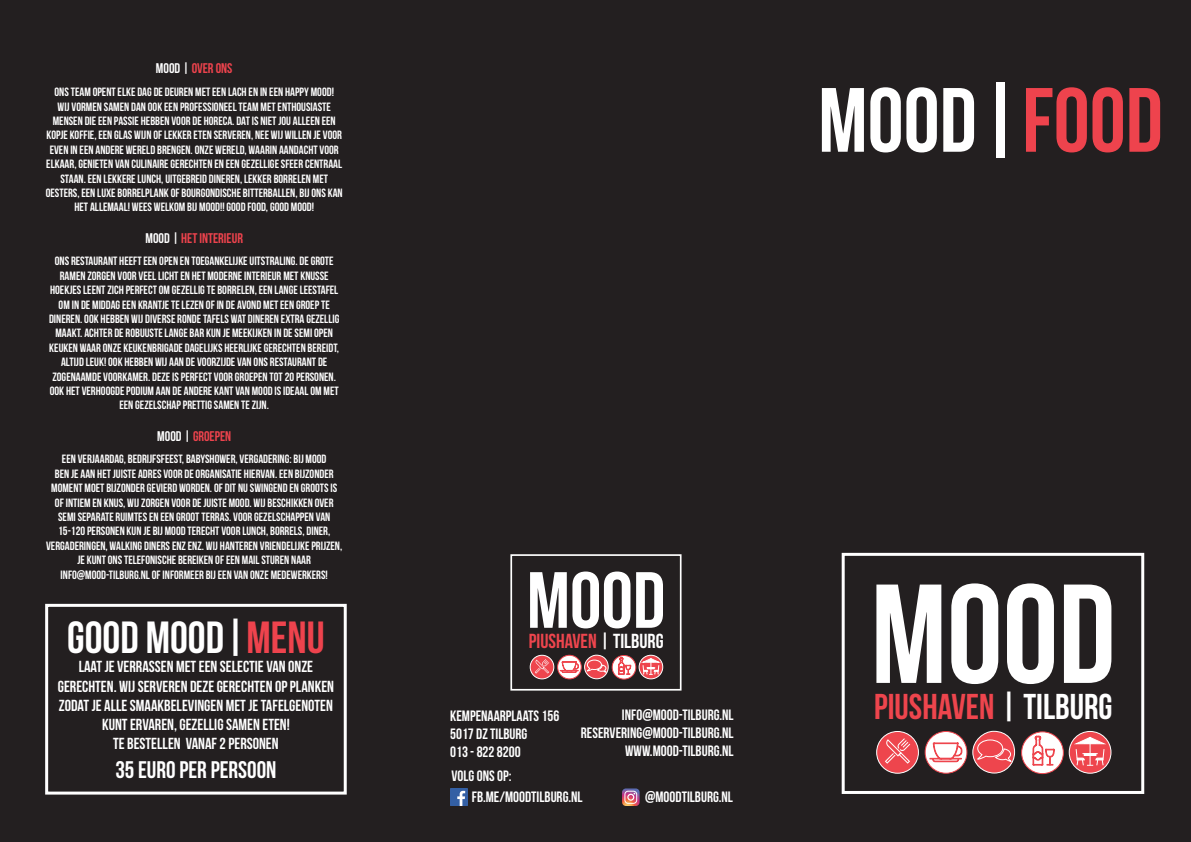
<style>
.page{position:relative;width:1191px;height:842px;background:#231f20}
.page>*{position:absolute;margin:0;border:0;box-sizing:border-box;transform-origin:0 0}
.t1{font:140.5px "Bebas Neue";color:#fff}
.t2{font:91px "Bebas Neue";color:#fff}
.t3{font:79.5px "Bebas Neue";color:#fff}
.t4{font:45px "Bebas Neue";color:#fff}
.t5{font:35.9px "Bebas Neue";color:#ee454d}
.t6{font:24px "Bebas Neue";color:#fff}
.t7{font:20.3px "Bebas Neue";color:#ee454d}
.t8{font:16px/19.2px "Bebas Neue";color:#fff;text-align:center}
.t9{font:15px/18px "Bebas Neue";color:#fff}
.t10{font:14px "Bebas Neue";color:#ee434d}
.t11{font:12px/14.4px "Bebas Neue";color:#fff;text-align:center}
.s1{color:#fff}
.s2{color:#ee434d}
</style>
<div class="page">
<div style="left:859px;top:574px;width:267px;height:211px;background:#231f20"></div>
<svg style="left:1021px;top:732px;width:42px;height:42px"></svg>
<div style="left:1021px;top:731px;width:42px;height:43px;border:1px solid #ee454d;border-radius:50%"></div>
<svg style="left:1031px;top:735px;width:24px;height:40px"></svg>
<svg style="left:1069px;top:731px;width:42px;height:42px"></svg>
<div style="left:1068px;top:731px;width:43px;height:42px;border:1px solid #fff;border-radius:50%"></div>
<svg style="left:972px;top:731px;width:42px;height:42px"></svg>
<div style="left:972px;top:731px;width:43px;height:42px;border:1px solid #fff;border-radius:50%"></div>
<svg style="left:976px;top:739px;width:36px;height:23px"></svg>
<svg style="left:925px;top:731px;width:42px;height:42px"></svg>
<div style="left:924px;top:731px;width:43px;height:43px;border:1px solid #ee454d;border-radius:50%"></div>
<svg style="left:929px;top:731px;width:33px;height:31px"></svg>
<div style="left:876px;top:731px;width:42px;height:42px;background:#ee454d;border-radius:50%"></div>
<div style="left:876px;top:731px;width:42px;height:43px;border:1px solid #fff;border-radius:50%"></div>
<svg style="left:885px;top:738px;width:25px;height:26px"></svg>
<svg style="left:1073px;top:736px;width:33px;height:30px"></svg>
<div style="left:841px;top:553px;width:303px;height:241px;border:3px solid #fff"></div>
<div style="left:520px;top:566px;width:151px;height:119px;background:#231f20"></div>
<svg style="left:612px;top:655px;width:24px;height:24px"></svg>
<div style="left:612px;top:655px;width:24px;height:24px;border:1px solid #ee454d;border-radius:50%"></div>
<svg style="left:618px;top:657px;width:13px;height:18px"></svg>
<svg style="left:639px;top:655px;width:23px;height:24px"></svg>
<div style="left:639px;top:655px;width:24px;height:24px;border:1px solid #fff;border-radius:50%"></div>
<svg style="left:584px;top:655px;width:24px;height:24px"></svg>
<div style="left:584px;top:655px;width:24px;height:24px;border:1px solid #fff;border-radius:50%"></div>
<svg style="left:586px;top:659px;width:21px;height:14px"></svg>
<svg style="left:557px;top:655px;width:24px;height:24px"></svg>
<div style="left:557px;top:655px;width:24px;height:24px;border:1px solid #ee454d;border-radius:50%"></div>
<svg style="left:560px;top:654px;width:19px;height:19px"></svg>
<svg style="left:530px;top:655px;width:24px;height:24px"></svg>
<div style="left:530px;top:655px;width:24px;height:24px;border:1px solid #fff;border-radius:50%"></div>
<svg style="left:535px;top:659px;width:14px;height:14px"></svg>
<svg style="left:641px;top:658px;width:19px;height:17px"></svg>
<div style="left:510px;top:554px;width:171px;height:137px;border:2px solid #fff"></div>
<img style="left:450px;top:789px;width:18px;height:17px">
<svg style="left:622px;top:788px;width:17px;height:18px"></svg>
<div style="left:45px;top:604px;width:302px;height:190px;border:3px solid #fff"></div>
<p class="t10" style="left:156px;top:61px;width:78px"><span class="s1">MOOD |</span> OVER ONS</p>
<p class="t11" style="left:46px;top:85px;width:298px">ONS TEAM OPENT ELKE DAG DE DEUREN MET EEN LACH EN IN EEN HAPPY MOOD!<br>WIJ VORMEN SAMEN DAN OOK EEN PROFESSIONEEL TEAM MET ENTHOUSIASTE MENSEN DIE EEN PASSIE HEBBEN VOOR DE HORECA. DAT IS NIET JOU ALLEEN EEN KOPJE KOFFIE, EEN GLAS WIJN OF LEKKER ETEN SERVEREN, NEE WIJ WILLEN JE VOOR EVEN IN EEN ANDERE WERELD BRENGEN. ONZE WERELD, WAARIN AANDACHT VOOR ELKAAR, GENIETEN VAN CULINAIRE GERECHTEN EN EEN GEZELLIGE SFEER CENTRAAL STAAN. EEN LEKKERE LUNCH, UITGEBREID DINEREN, LEKKER BORRELEN MET OESTERS, EEN LUXE BORRELPLANK OF BOURGONDISCHE BITTERBALLEN, BIJ ONS KAN HET ALLEMAAL! WEES WELKOM BIJ MOOD!! GOOD FOOD, GOOD MOOD!</p>
<p class="t10" style="left:145px;top:230px;width:99px"><span class="s1">MOOD |</span> HET INTERIEUR</p>
<p class="t11" style="left:49px;top:254px;width:292px">ONS RESTAURANT HEEFT EEN OPEN EN TOEGANKELIJKE UITSTRALING. DE GROTE RAMEN ZORGEN VOOR VEEL LICHT EN HET MODERNE INTERIEUR MET KNUSSE HOEKJES LEENT ZICH PERFECT OM GEZELLIG TE BORRELEN, EEN LANGE LEESTAFEL OM IN DE MIDDAG EEN KRANTJE TE LEZEN OF IN DE AVOND MET EEN GROEP TE DINEREN. OOK HEBBEN WIJ DIVERSE RONDE TAFELS WAT DINEREN EXTRA GEZELLIG MAAKT. ACHTER DE ROBUUSTE LANGE BAR KUN JE MEEKIJKEN IN DE SEMI OPEN KEUKEN WAAR ONZE KEUKENBRIGADE DAGELIJKS HEERLIJKE GERECHTEN BEREIDT, ALTIJD LEUK! OOK HEBBEN WIJ AAN DE VOORZIJDE VAN ONS RESTAURANT DE ZOGENAAMDE VOORKAMER. DEZE IS PERFECT VOOR GROEPEN TOT 20 PERSONEN.<br>OOK HET VERHOOGDE PODIUM AAN DE ANDERE KANT VAN MOOD IS IDEAAL OM MET EEN GEZELSCHAP PRETTIG SAMEN TE ZIJN.</p>
<p class="t10" style="left:157px;top:428px;width:75px"><span class="s1">MOOD |</span> GROEPEN</p>
<p class="t11" style="left:46px;top:452px;width:298px">EEN VERJAARDAG, BEDRIJFSFEEST, BABYSHOWER, VERGADERING: BIJ MOOD<br>BEN JE AAN HET JUISTE ADRES VOOR DE ORGANISATIE HIERVAN. EEN BIJZONDER MOMENT MOET BIJZONDER GEVIERD WORDEN. OF DIT NU SWINGEND EN GROOTS IS OF INTIEM EN KNUS, WIJ ZORGEN VOOR DE JUISTE MOOD. WIJ BESCHIKKEN OVER SEMI SEPARATE RUIMTES EN EEN GROOT TERRAS. VOOR GEZELSCHAPPEN VAN 15-120 PERSONEN KUN JE BIJ MOOD TERECHT VOOR LUNCH, BORRELS, DINER, VERGADERINGEN, WALKING DINERS ENZ ENZ. WIJ HANTEREN VRIENDELIJKE PRIJZEN, JE KUNT ONS TELEFONISCHE BEREIKEN OF EEN MAIL STUREN NAAR INFO@MOOD-TILBURG.NL OF INFORMEER BIJ EEN VAN ONZE MEDEWERKERS!</p>
<h3 class="t4" style="left:67px;top:613px;width:259px">GOOD MOOD|<span class="s2">MENU</span></h3>
<h3 class="t8" style="left:58px;top:657px;width:278px">LAAT JE VERRASSEN MET EEN SELECTIE VAN ONZE GERECHTEN. WIJ SERVEREN DEZE GERECHTEN OP PLANKEN ZODAT JE ALLE SMAAKBELEVINGEN MET JE TAFELGENOTEN KUNT ERVAREN, GEZELLIG SAMEN ETEN!<br>TE BESTELLEN VANAF 2 PERSONEN</h3>
<h3 class="t6" style="left:115px;top:756px;width:162px">35 EURO PER PERSOON</h3>
<h2 class="t2" style="left:818px;top:70px;width:346px">MOOD|<span class="s2">FOOD</span></h2>
<h3 class="t3" style="left:527px;top:557px;width:140px">MOOD</h3>
<h3 class="t7" style="left:529px;top:630px;width:136px">PIUSHAVEN <span class="s1">| TILBURG</span></h3>
<p class="t9" style="left:450px;top:706px;width:111px">KEMPENAARPLAATS 156<br>5017 DZ TILBURG<br>013 - 822 8200</p>
<p class="t9" style="left:581px;top:706px;width:154px;text-align:right">INFO@MOOD-TILBURG.NL<br>RESERVERING@MOOD-TILBURG.NL<br>WWW.MOOD-TILBURG.NL</p>
<p class="t9" style="left:451px;top:767px;width:61px">VOLG ONS OP:</p>
<p class="t9" style="left:472px;top:788px;width:112px">FB.ME/MOODTILBURG.NL</p>
<p class="t9" style="left:645px;top:788px;width:89px">@MOODTILBURG.NL</p>
<h1 class="t1" style="left:871px;top:557px;width:246px">MOOD</h1>
<h3 class="t5" style="left:874px;top:687px;width:240px">PIUSHAVEN <span class="s1">| TILBURG</span></h3>
</div>
